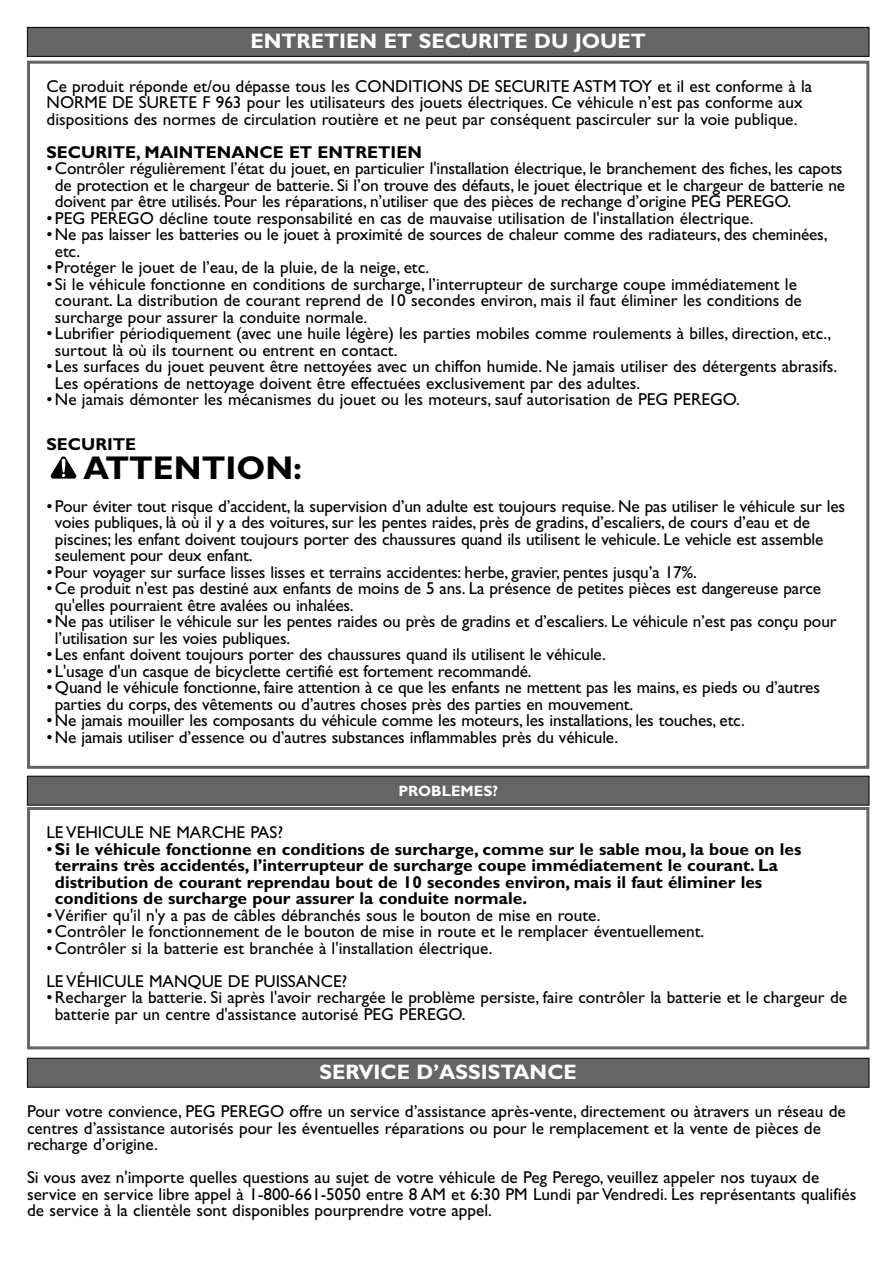
<style>
.page{position:relative;width:893px;height:1263px;background:#fff}
.page>*{position:absolute;margin:0;border:0;box-sizing:border-box;transform-origin:0 0}
.t1{font:700 33px "Gill Sans";color:#000}
.t2{font:700 21px "Gill Sans";color:#fff}
.t3{font:17.25px/16.5px "Gill Sans";color:#000}
.t4{font:700 17.25px/16.5px "Gill Sans";color:#000}
.t5{font:700 15px "Gill Sans";color:#fff}
.s1{font-weight:400}
</style>
<div class="page">
<div style="left:27px;top:61px;width:842px;height:708px;border:3px solid #656565"></div>
<svg style="left:50px;top:456px;width:27px;height:23px"></svg>
<div style="left:28px;top:28px;width:840px;height:28px;background:#656565"></div>
<div style="left:27px;top:27px;width:842px;height:30px;border:1px solid #000"></div>
<div style="left:28px;top:1059px;width:840px;height:28px;background:#656565"></div>
<div style="left:27px;top:1058px;width:842px;height:30px;border:1px solid #000"></div>
<div style="left:27px;top:807px;width:842px;height:242px;border:3px solid #656565"></div>
<div style="left:28px;top:777px;width:840px;height:28px;background:#656565"></div>
<div style="left:27px;top:776px;width:842px;height:30px;border:1px solid #000"></div>
<p class="t2" style="left:250px;top:34px;width:397px">ENTRETIEN ET SECURITE DU JOUET</p>
<p class="t3" style="left:47px;top:80px;width:767px">Ce produit réponde et/ou dépasse tous les CONDITIONS DE SECURITE ASTM TOY et il est conforme à la<br>NORME DE SURETE F 963 pour les utilisateurs des jouets électriques. Ce véhicule n’est pas conforme aux dispositions des normes de circulation routière et ne peut par conséquent pascirculer sur la voie publique.</p>
<p class="t4" style="left:47px;top:146px;width:377px">SECURITE, MAINTENANCE ET ENTRETIEN</p>
<p class="t3" style="left:55px;top:162px;width:791px;text-indent:-8px">•Contrôler régulièrement l’état du jouet, en particulier l'installation électrique, le branchement des fiches, les capots de protection et le chargeur de batterie. Si l’on trouve des défauts, le jouet électrique et le chargeur de batterie ne doivent par être utilisés. Pour les réparations, n’utiliser que des pièces de rechange d’origine PEG PEREGO.</p>
<p class="t3" style="left:47px;top:212px;width:708px">•PEG PEREGO décline toute responsabilité en cas de mauvaise utilisation de l'installation électrique.</p>
<p class="t3" style="left:55px;top:228px;width:774px;text-indent:-8px">•Ne pas laisser les batteries ou le jouet à proximité de sources de chaleur comme des radiateurs, des cheminées, etc.</p>
<p class="t3" style="left:47px;top:261px;width:384px">•Protéger le jouet de l’eau, de la pluie, de la neige, etc.</p>
<p class="t3" style="left:55px;top:278px;width:748px;text-indent:-8px">•Si le véhicule fonctionne en conditions de surcharge, l’interrupteur de surcharge coupe immédiatement le courant. La distribution de courant reprend de 10 secondes environ, mais il faut éliminer les conditions de surcharge pour assurer la conduite normale.</p>
<p class="t3" style="left:55px;top:327px;width:777px;text-indent:-8px">•Lubrifier périodiquement (avec une huile légère) les parties mobiles comme roulements à billes, direction, etc., surtout là où ils tournent ou entrent en contact.</p>
<p class="t3" style="left:55px;top:360px;width:783px;text-indent:-8px">•Les surfaces du jouet peuvent être nettoyées avec un chiffon humide. Ne jamais utiliser des détergents abrasifs.<br>Les opérations de nettoyage doivent être effectuées exclusivement par des adultes.</p>
<p class="t3" style="left:47px;top:393px;width:694px">•Ne jamais démonter les mécanismes du jouet ou les moteurs, sauf autorisation de PEG PEREGO.</p>
<p class="t4" style="left:47px;top:438px;width:91px">SECURITE</p>
<h1 class="t1" style="left:84px;top:456px;width:220px">ATTENTION:</h1>
<p class="t3" style="left:55px;top:500px;width:791px;text-indent:-8px">•Pour éviter tout risque d’accident, la supervision d’un adulte est toujours requise. Ne pas utiliser le véhicule sur les voies publiques, là où il y a des voitures, sur les pentes raides, près de gradins, d’escaliers, de cours d’eau et de piscines; les enfant doivent toujours porter des chaussures quand ils utilisent le vehicule. Le vehicle est assemble seulement pour deux enfant.</p>
<p class="t3" style="left:47px;top:566px;width:652px">•Pour voyager sur surface lisses lisses et terrains accidentes: herbe, gravier, pentes jusqu’a 17%.</p>
<p class="t3" style="left:55px;top:582px;width:767px;text-indent:-8px">•Ce produit n'est pas destiné aux enfants de moins de 5 ans. La présence de petites pièces est dangereuse parce qu'elles pourraient être avalées ou inhalées.</p>
<p class="t3" style="left:55px;top:615px;width:783px;text-indent:-8px">•Ne pas utiliser le véhicule sur les pentes raides ou près de gradins et d’escaliers. Le véhicule n’est pas conçu pour l’utilisation sur les voies publiques.</p>
<p class="t3" style="left:47px;top:648px;width:561px">•Les enfant doivent toujours porter des chaussures quand ils utilisent le véhicule.</p>
<p class="t3" style="left:47px;top:665px;width:486px">•L'usage d'un casque de bicyclette certifié est fortement recommandé.</p>
<p class="t3" style="left:55px;top:681px;width:766px;text-indent:-8px">•Quand le véhicule fonctionne, faire attention à ce que les enfants ne mettent pas les mains, es pieds ou d’autres parties du corps, des vêtements ou d’autres choses près des parties en mouvement.</p>
<p class="t3" style="left:47px;top:714px;width:699px">•Ne jamais mouiller les composants du véhicule comme les moteurs, les installations, les touches, etc.</p>
<p class="t3" style="left:47px;top:731px;width:573px">•Ne jamais utiliser d’essence ou d’autres substances inflammables près du véhicule.</p>
<p class="t5" style="left:398px;top:785px;width:101px">PROBLEMES?</p>
<p class="t3" style="left:47px;top:826px;width:238px">LE VEHICULE NE MARCHE PAS?</p>
<p class="t4" style="left:55px;top:843px;width:748px;text-indent:-8px"><span class="s1">•</span>Si le véhicule fonctionne en conditions de surcharge, comme sur le sable mou, la boue on les terrains très accidentés, l’interrupteur de surcharge coupe immédiatement le courant. La distribution de courant reprendau bout de 10 secondes environ, mais il faut éliminer les conditions de surcharge pour assurer la conduite normale.</p>
<p class="t3" style="left:47px;top:909px;width:555px">•Vérifier qu'il n'y a pas de câbles débranchés sous le bouton de mise en route.</p>
<p class="t3" style="left:47px;top:925px;width:659px">•Contrôler le fonctionnement de le bouton de mise in route et le remplacer éventuellement.</p>
<p class="t3" style="left:47px;top:933px;width:447px;line-height:33px">•Contrôler si la batterie est branchée à l'installation électrique.<br>LE VÉHICULE MANQUE DE PUISSANCE?</p>
<p class="t3" style="left:55px;top:991px;width:793px;text-indent:-8px">•Recharger la batterie. Si après l'avoir rechargée le problème persiste, faire contrôler la batterie et le chargeur de batterie par un centre d'assistance autorisé PEG PEREGO.</p>
<p class="t2" style="left:319px;top:1065px;width:259px">SERVICE D’ASSISTANCE</p>
<p class="t3" style="left:27px;top:1105px;width:820px">Pour votre convience, PEG PEREGO offre un service d’assistance après-vente, directement ou àtravers un réseau de centres d’assistance autorisés pour les éventuelles réparations ou pour le remplacement et la vente de pièces de recharge d’origine.</p>
<p class="t3" style="left:27px;top:1171px;width:830px">Si vous avez n'importe quelles questions au sujet de votre véhicule de Peg Perego, veuillez appeler nos tuyaux de service en service libre appel à 1-800-661-5050 entre 8 AM et 6:30 PM Lundi par Vendredi. Les représentants qualifiés de service à la clientèle sont disponibles pourprendre votre appel.</p>
</div>
